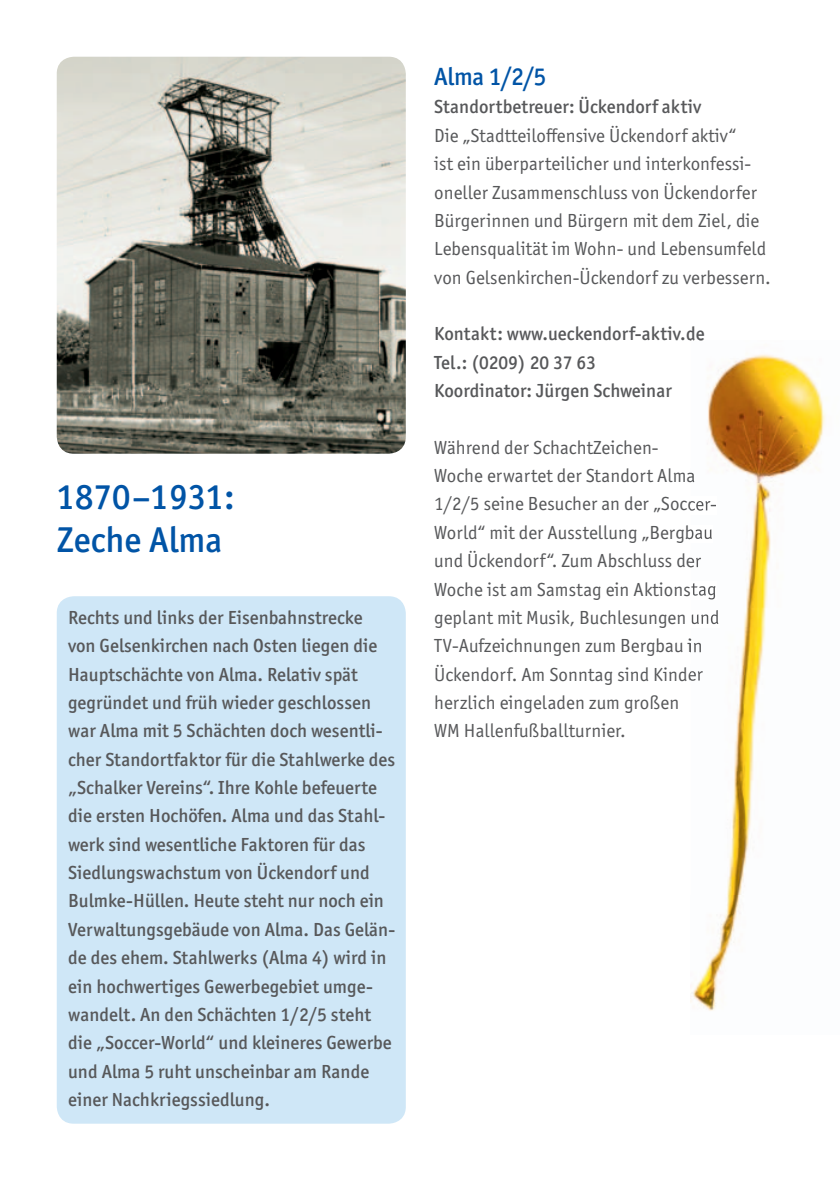
<style>
.page{position:relative;width:840px;height:1191px;background:#fff}
.page>*{position:absolute;margin:0;border:0;box-sizing:border-box;transform-origin:0 0}
.t1{font:500 36px/43.2px "Officina Sans ITC Pro";letter-spacing:.005em;color:#0154a6}
.t2{font:500 25px "Officina Sans ITC Pro";color:#0154a6}
.t3{font:500 19px/28.4px "Officina Sans ITC Pro";letter-spacing:.005em;color:#57585a}
.t4{font:19px/28.4px "Officina Sans ITC Pro";letter-spacing:.005em;color:#57585a}
</style>
<div class="page">
<div style="left:57px;top:596px;width:348px;height:527px;background:#cfe7f7;border-radius:17px"></div>
<img style="left:57px;top:57px;width:348px;height:397px">
<img style="left:690px;top:354px;width:136px;height:657px">
<img style="left:690px;top:468px;width:5px;height:14px">
<img style="left:690px;top:496px;width:25px;height:19px">
<img style="left:690px;top:525px;width:22px;height:18px">
<img style="left:690px;top:551px;width:10px;height:16px">
<img style="left:690px;top:582px;width:26px;height:17px">
<img style="left:690px;top:610px;width:29px;height:18px">
<img style="left:690px;top:638px;width:12px;height:18px">
<img style="left:690px;top:664px;width:12px;height:20px">
<h1 class="t1" style="left:57px;top:475px;width:179px">1870–1931:<br>Zeche Alma</h1>
<p class="t3" style="left:68px;top:603px;width:328px">Rechts und links der Eisenbahnstrecke<br>von Gelsenkirchen nach Osten liegen die Hauptschächte von Alma. Relativ spät gegründet und früh wieder geschlossen war Alma mit 5 Schächten doch wesentli&shy;cher Standortfaktor für die Stahlwerke des „Schalker Vereins“. Ihre Kohle befeuerte die ersten Hochöfen. Alma und das Stahl&shy;werk sind wesentliche Faktoren für das Siedlungswachstum von Ückendorf und Bulmke-Hüllen. Heute steht nur noch ein Verwaltungsgebäude von Alma. Das Gelän&shy;de des ehem. Stahlwerks (Alma 4) wird in ein hochwertiges Gewerbegebiet umge&shy;wandelt. An den Schächten 1/2/5 steht die „Soccer-World“ und kleineres Gewerbe und Alma 5 ruht unscheinbar am Rande einer Nachkriegssiedlung.</p>
<h2 class="t2" style="left:434px;top:61px;width:113px">Alma 1/2/5</h2>
<p class="t3" style="left:434px;top:93px;width:268px">Standortbetreuer: Ückendorf aktiv</p>
<p class="t4" style="left:434px;top:121px;width:338px">Die „Stadtteiloffensive Ückendorf aktiv“<br>ist ein überparteilicher und interkonfessi&shy;oneller Zusammenschluss von Ückendorfer Bürgerinnen und Bürgern mit dem Ziel, die Lebensqualität im Wohn- und Lebensumfeld von Gelsenkirchen-Ückendorf zu verbessern.</p>
<p class="t3" style="left:434px;top:319px;width:272px">Kontakt: www.ueckendorf-aktiv.de<br>Tel.: (0209) 20 37 63<br>Koordinator: Jürgen Schweinar</p>
<p class="t4" style="left:434px;top:433px;width:286px">Während der SchachtZeichen-<br>Woche erwartet der Standort Alma 1/2/5 seine Besucher an der „Soccer-World“ mit der Ausstellung „Bergbau und Ückendorf“. Zum Abschluss der Woche ist am Samstag ein Aktionstag geplant mit Musik, Buchlesungen und TV-Aufzeichnungen zum Bergbau in Ückendorf. Am Sonntag sind Kinder herzlich eingeladen zum großen<br>WM Hallenfußballturnier.</p>
</div>
